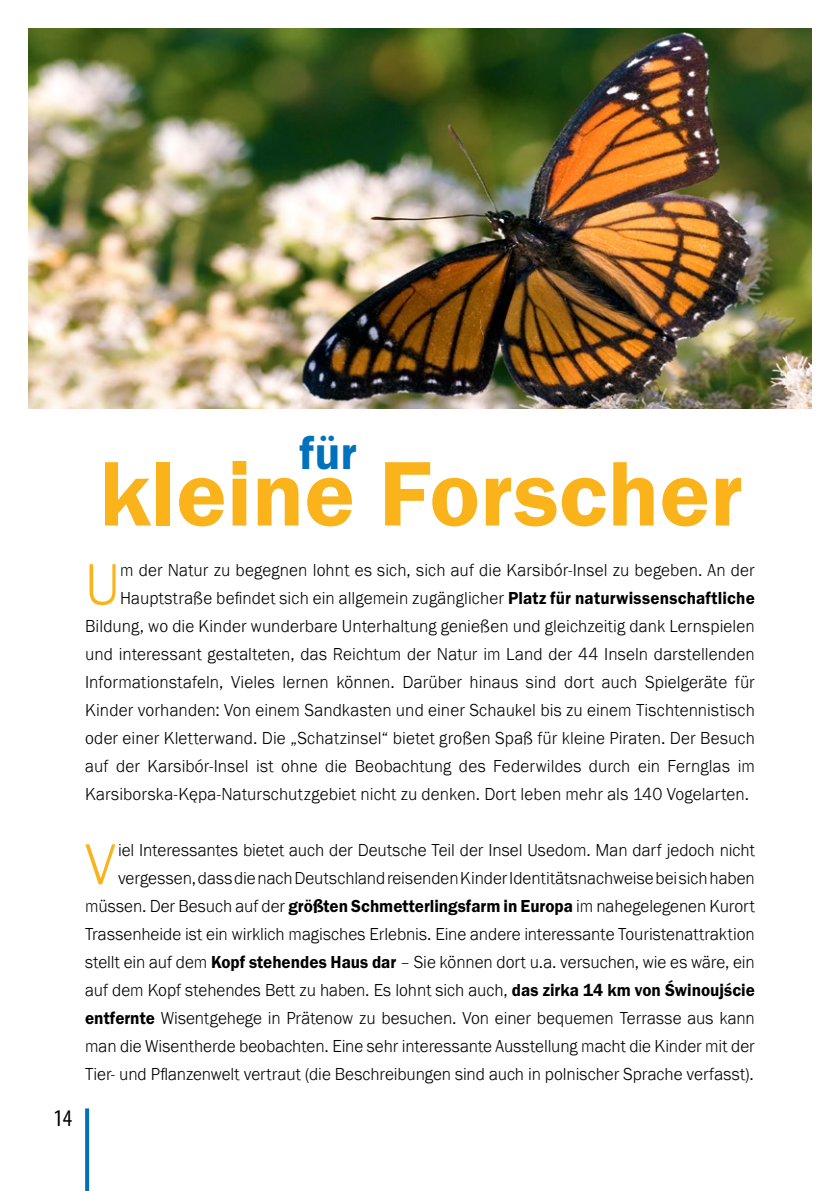
<style>
.page{position:relative;width:840px;height:1191px;background:#fff}
.page>*{position:absolute;margin:0;border:0;box-sizing:border-box;transform-origin:0 0}
.t1{font:94.8px "Franklin Gothic URW Dem";color:#fab31b}
.t2{font:300 60px "Franklin Gothic URW";color:#fab31b;scale:.95 1}
.t3{font:48px "Franklin Gothic URW Dem";color:#0071bb}
.t4{font:condensed 24px "Myriad Pro";color:#000}
.t5{font:300 18px/28px "Franklin Gothic URW";letter-spacing:.005em;color:#000;text-align:right;scale:.95 1}
.s1{font-family:"Franklin Gothic URW Dem";font-weight:400}
</style>
<div class="page">
<svg style="left:85px;top:1108px;width:4px;height:83px"></svg>
<img style="left:28px;top:28px;width:783px;height:380px">
<h3 class="t3" style="left:299px;top:423px;width:59px">für</h3>
<h1 class="t1" style="left:99px;top:435px;width:645px">kleine Forscher</h1>
<h2 class="t2" style="left:85px;top:547px;width:29px">U</h2>
<p class="t5" style="left:120px;top:556px;width:669px">m der Natur zu begegnen lohnt es sich, sich auf die Karsibór-I nsel zu begeben. An der</p>
<p class="t5" style="left:120px;top:584px;width:669px">Hauptstraße befindet sich ein allgemein zugänglicher <span class="s1">Platz für naturwissenschaftliche</span></p>
<p class="t5" style="left:85px;top:612px;width:706px">Bildung, wo die Kinder wunderbare Unterhaltung genießen und gleichzeitig dank Lernspielen</p>
<p class="t5" style="left:85px;top:640px;width:706px">und interessant gestalteten, das Reichtum der Natur im Land der 44 I nseln darstellenden</p>
<p class="t5" style="left:85px;top:668px;width:706px">I nformationstafeln, Vieles lernen können. Darüber hinaus sind dort auch Spielgeräte für</p>
<p class="t5" style="left:85px;top:696px;width:706px">Kinder vorhanden: Von einem Sandkasten und einer Schaukel bis zu einem Tischtennistisch</p>
<p class="t5" style="left:85px;top:724px;width:706px">oder einer Kletterwand. Die „Schatzinsel“ bietet großen Spaß für kleine Piraten. Der Besuch</p>
<p class="t5" style="left:85px;top:752px;width:706px">auf der Karsibór-I nsel ist ohne die Beobachtung des Federwildes durch ein Fernglas im</p>
<p class="t5" style="left:85px;top:780px;width:700px">Karsiborska-Kępa-Naturschutzgebiet nicht zu denken. Dort leben mehr als 140 Vogelarten.</p>
<h3 class="t4" style="left:53px;top:1104px;width:20px">14</h3>
<p class="t5" style="left:85px;top:836px;width:706px">iel I nteressantes bietet auch der Deutsche Teil der I nsel Usedom. Man darf jedoch nicht vergessen, dass die nach Deutschland reisenden Kinder Identitätsnachweise bei sich haben müssen. Der Besuch auf der <span class="s1">größten Schmetterlingsfarm in Europa</span> im nahegelegenen Kurort Trassenheide ist ein wirklich magisches Erlebnis. Eine andere interessante Touristenattraktion stellt ein auf dem <span class="s1">Kopf stehendes Haus dar</span> – Sie können dort u.a. versuchen, wie es wäre, ein auf dem Kopf stehendes Bett zu haben. Es lohnt sich auch, <span class="s1">das zirka 14 km von Świnoujście entfernte</span> Wisentgehege in Prätenow zu besuchen. Von einer bequemen Terrasse aus kann man die Wisentherde beobachten. Eine sehr interessante Ausstellung macht die Kinder mit der Tier- und Pflanzenwelt vertraut (die Beschreibungen sind auch in polnischer Sprache verfasst).</p>
<h2 class="t2" style="left:85px;top:827px;width:34px">V</h2>
</div>
